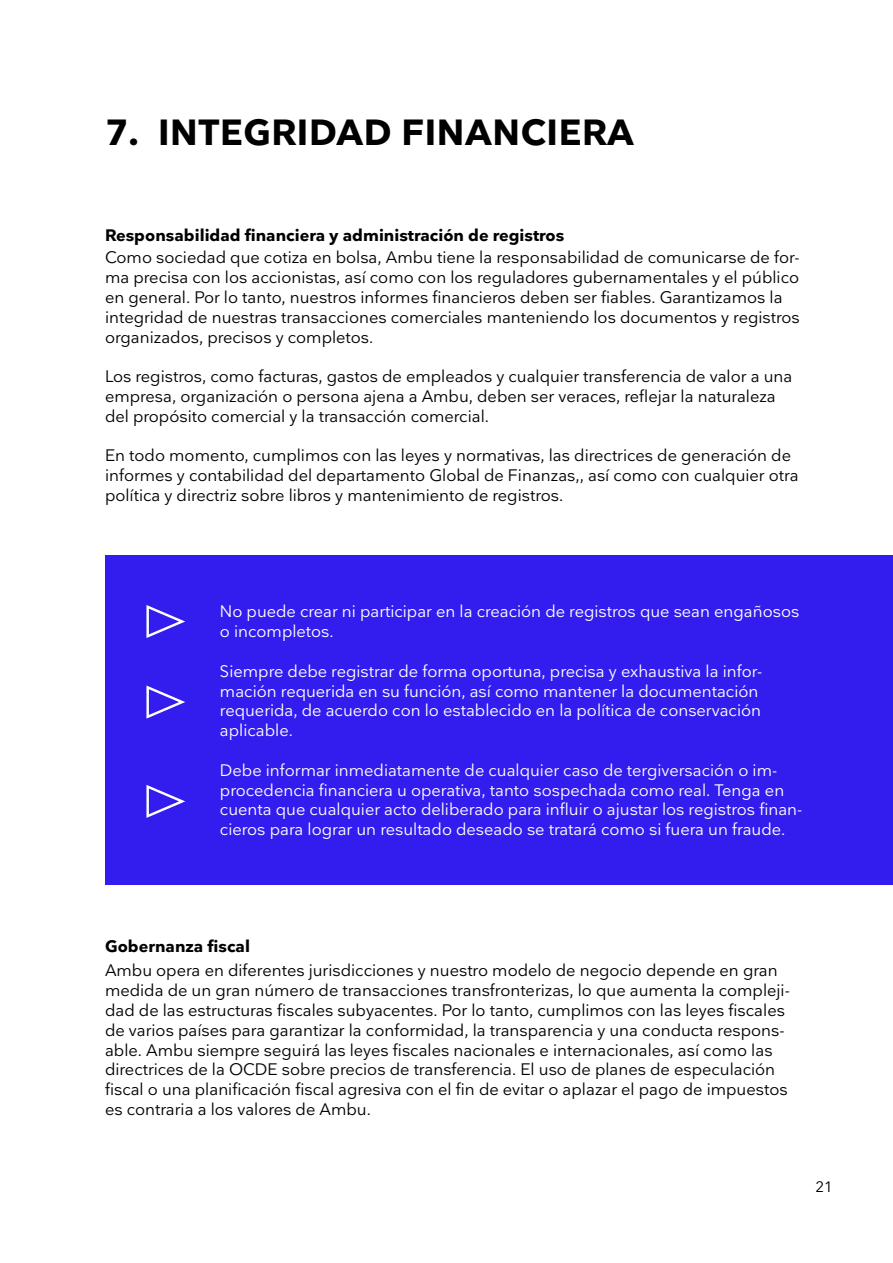
<style>
.page{position:relative;width:893px;height:1263px;background:#fff}
.page>*{position:absolute;margin:0;border:0;box-sizing:border-box;transform-origin:0 0}
.t1{font:700 36px "Nationale";letter-spacing:.015em;color:#000}
.t2{font:16.5px/19.8px "Nationale";color:#000}
.t3{font:16.5px/19.8px "Nationale";color:#fff}
.t4{font:700 16.5px "Nationale";color:#000}
.t5{font:15px "Nationale";color:#000}
</style>
<div class="page">
<div style="left:105px;top:555px;width:788px;height:330px;background:#321cee"></div>
<svg style="left:146px;top:605px;width:39px;height:33px"></svg>
<svg style="left:146px;top:685px;width:39px;height:34px"></svg>
<svg style="left:146px;top:785px;width:39px;height:33px"></svg>
<h1 class="t1" style="left:105px;top:109px;width:530px">7. INTEGRIDAD FINANCIERA</h1>
<p class="t4" style="left:105px;top:224px;width:461px">Responsabilidad financiera y administración de registros</p>
<p class="t2" style="left:105px;top:247px;width:696px">Como sociedad que cotiza en bolsa, Ambu tiene la responsabilidad de comunicarse de for&shy;ma precisa con los accionistas, así como con los reguladores gubernamentales y el público en general. Por lo tanto, nuestros informes financieros deben ser fiables. Garantizamos la integridad de nuestras transacciones comerciales manteniendo los documentos y registros organizados, precisos y completos.</p>
<p class="t2" style="left:105px;top:366px;width:689px">Los registros, como facturas, gastos de empleados y cualquier transferencia de valor a una empresa, organización o persona ajena a Ambu, deben ser veraces, reflejar la naturaleza del propósito comercial y la transacción comercial.</p>
<p class="t2" style="left:105px;top:445px;width:695px">En todo momento, cumplimos con las leyes y normativas, las directrices de generación de informes y contabilidad del departamento Global de Finanzas,, así como con cualquier otra política y directriz sobre libros y mantenimiento de registros.</p>
<p class="t3" style="left:220px;top:601px;width:581px">No puede crear ni participar en la creación de registros que sean engañosos o incompletos.</p>
<p class="t3" style="left:220px;top:661px;width:544px">Siempre debe registrar de forma oportuna, precisa y exhaustiva la infor&shy;mación requerida en su función, así como mantener la documentación requerida, de acuerdo con lo establecido en la política de conservación aplicable.</p>
<p class="t3" style="left:220px;top:760px;width:584px">Debe informar inmediatamente de cualquier caso de tergiversación o im&shy;procedencia financiera u operativa, tanto sospechada como real. Tenga en cuenta que cualquier acto deliberado para influir o ajustar los registros finan&shy;cieros para lograr un resultado deseado se tratará como si fuera un fraude.</p>
<p class="t4" style="left:105px;top:935px;width:146px">Gobernanza fiscal</p>
<p class="t2" style="left:105px;top:960px;width:686px">Ambu opera en diferentes jurisdicciones y nuestro modelo de negocio depende en gran medida de un gran número de transacciones transfronterizas, lo que aumenta la compleji&shy;dad de las estructuras fiscales subyacentes. Por lo tanto, cumplimos con las leyes fiscales de varios países para garantizar la conformidad, la transparencia y una conducta respons&shy;able. Ambu siempre seguirá las leyes fiscales nacionales e internacionales, así como las directrices de la OCDE sobre precios de transferencia. El uso de planes de especulación fiscal o una planificación fiscal agresiva con el fin de evitar o aplazar el pago de impuestos es contraria a los valores de Ambu.</p>
<p class="t5" style="left:815px;top:1178px;width:19px">21</p>
</div>
